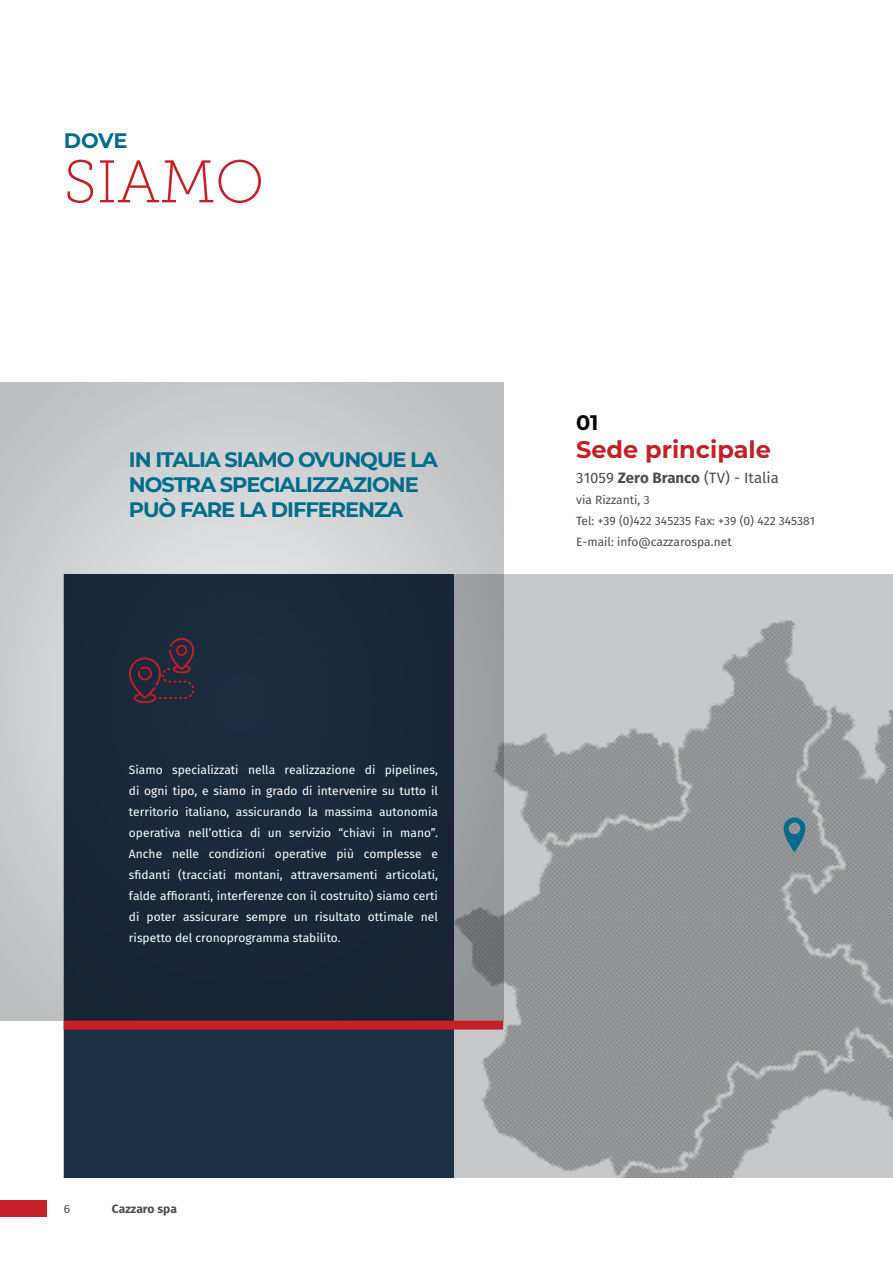
<style>
.page{position:relative;width:893px;height:1263px;background:#fff}
.page>*{position:absolute;margin:0;border:0;box-sizing:border-box;transform-origin:0 0}
.t1{font:60px "Museo Slab 100";color:#c52026}
.t2{font:700 24px "Montserrat";color:#c52026}
.t3{font:700 21px/25.2px "Montserrat";letter-spacing:-.05em;color:#006d8c}
.t4{font:700 21px "Montserrat";color:#000}
.t5{font:15px "Fira Sans";color:#4d4d4f}
.t6{font:12px/21px "Fira Sans";color:#fff;text-align:justify}
.t7{font:12px/21px "Fira Sans";color:#4d4d4f}
.t8{font:700 12px "Fira Sans";color:#4d4d4f}
.s1{font-weight:700}
</style>
<div class="page">
<div style="left:64px;top:574px;width:829px;height:604px;background:#1e3044"></div>
<img style="left:455px;top:574px;width:438px;height:604px">
<svg style="left:0;top:383px;width:503px;height:637px"></svg>
<div style="left:64px;top:1020px;width:439px;height:9px;background:#c52026"></div>
<div style="left:0;top:1200px;width:47px;height:17px;background:#c52026"></div>
<svg style="left:129px;top:638px;width:65px;height:65px"></svg>
<svg style="left:784px;top:817px;width:21px;height:35px"></svg>
<h3 class="t3" style="left:64px;top:127px;width:66px">DOVE</h3>
<h1 class="t1" style="left:64px;top:149px;width:202px">SIAMO</h1>
<h3 class="t3" style="left:129px;top:446px;width:310px">IN ITALIA SIAMO OVUNQUE LA<br>NOSTRA SPECIALIZZAZIONE<br>PUÒ FARE LA DIFFERENZA</h3>
<p class="t6" style="left:129px;top:760px;width:310px">Siamo specializzati nella realizzazione di pipelines, di ogni tipo, e siamo in grado di intervenire su tutto il territorio italiano, assicurando la massima autonomia operativa nell’ottica di un servizio “chiavi in mano”.<br>Anche nelle condizioni operative più complesse e sfidanti (tracciati montani, attraversamenti articolati, falde affioranti, interferenze con il costruito) siamo certi di poter assicurare sempre un risultato ottimale nel rispetto del cronoprogramma stabilito.</p>
<p class="t7" style="left:64px;top:1198px;width:8px">6</p>
<p class="t8" style="left:112px;top:1200px;width:67px">Cazzaro spa</p>
<h3 class="t4" style="left:576px;top:407px;width:24px">01</h3>
<h2 class="t2" style="left:576px;top:432px;width:196px">Sede principale</h2>
<p class="t5" style="left:576px;top:467px;width:204px">31059 <span class="s1">Zero Branco</span> (TV) - Italia</p>
<p class="t7" style="left:576px;top:490px;width:240px">via Rizzanti, 3<br>Tel: +39 (0)422 345235 Fax: +39 (0) 422 345381<br>E-mail: info@cazzarospa.net</p>
</div>
